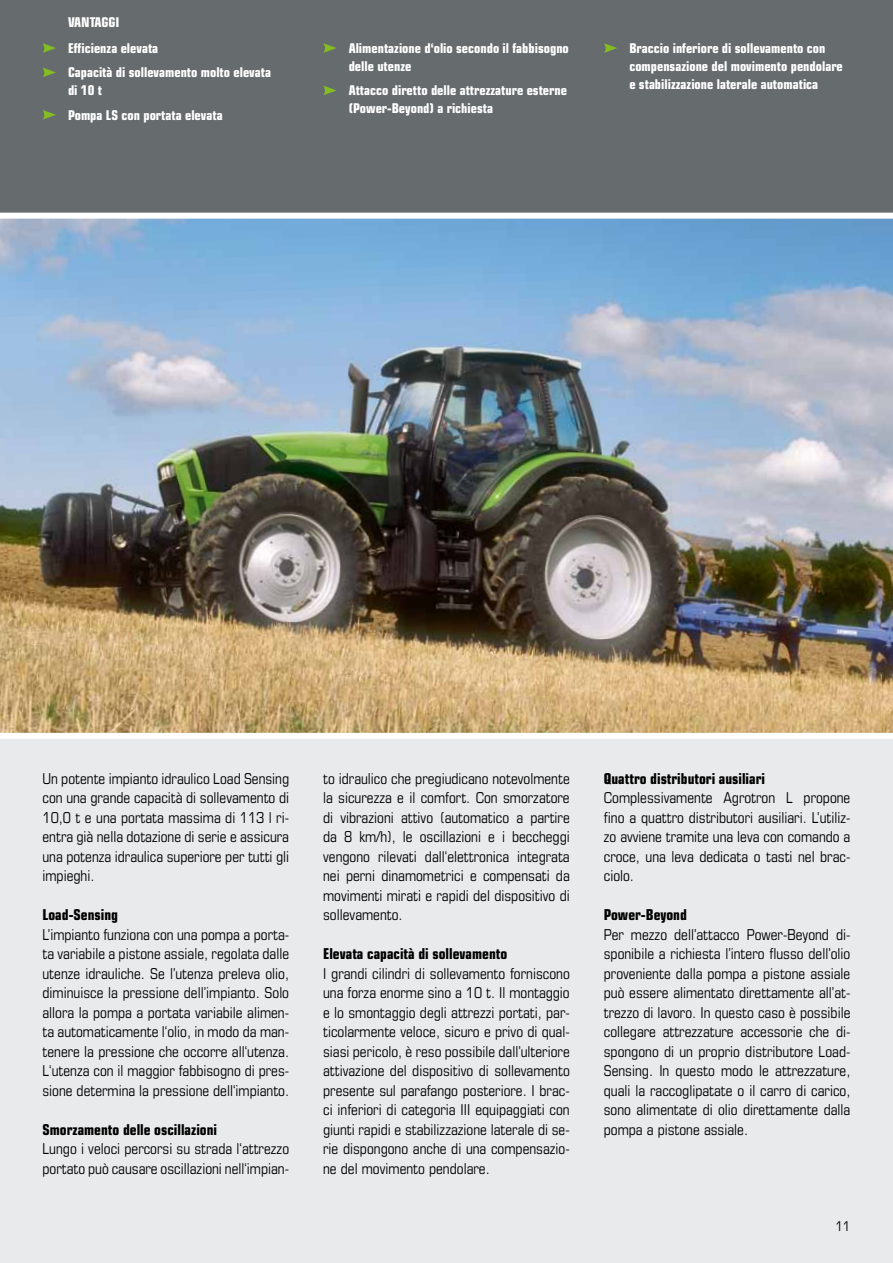
<style>
.page{position:relative;width:893px;height:1263px;background:#e9eaeb}
.page>*{position:absolute;margin:0;border:0;box-sizing:border-box;transform-origin:0 0}
.t1{font:condensed 15px/19.5px "Eurostile";color:#000;text-align:justify}
.t2{font:700 condensed 15px "Eurostile";color:#000}
.t3{font:700 condensed 13.5px/18px "Eurostile";color:#fff}
.t4{font:condensed 13.5px "Eurostile";color:#000}
</style>
<div class="page">
<div style="left:0;top:0;width:893px;height:213px;background:#666c6e"></div>
<svg style="left:43px;top:43px;width:13px;height:10px"></svg>
<svg style="left:43px;top:68px;width:13px;height:9px"></svg>
<svg style="left:43px;top:110px;width:13px;height:10px"></svg>
<svg style="left:323px;top:43px;width:13px;height:10px"></svg>
<svg style="left:323px;top:86px;width:14px;height:9px"></svg>
<svg style="left:604px;top:43px;width:13px;height:10px"></svg>
<img style="left:0;top:219px;width:893px;height:514px">
<div style="left:0;top:733px;width:893px;height:6px;background:#fff"></div>
<div style="left:0;top:213px;width:893px;height:6px;background:#fff"></div>
<p class="t3" style="left:68px;top:13px;width:53px">VANTAGGI</p>
<p class="t3" style="left:68px;top:36px;width:205px;line-height:24.5px">Efficienza elevata<br>Capacità di sollevamento molto elevata</p>
<p class="t3" style="left:68px;top:78px;width:156px;line-height:24.5px">di 10 t<br>Pompa LS con portata elevata</p>
<p class="t3" style="left:349px;top:39px;width:222px">Alimentazione d‘olio secondo il fabbisogno delle utenze</p>
<p class="t3" style="left:349px;top:81px;width:220px">Attacco diretto delle attrezzature esterne (Power-Beyond) a richiesta</p>
<p class="t3" style="left:629px;top:39px;width:215px">Braccio inferiore di sollevamento con compensazione del movimento pendolare e stabilizzazione laterale automatica</p>
<p class="t1" style="left:43px;top:768px;width:248px">Un potente impianto idraulico Load Sensing con una grande capacità di sollevamento di 10,0 t e una portata massima di 113 l ri&shy;entra già nella dotazione di serie e assicura una potenza idraulica superiore per tutti gli impieghi.</p>
<p class="t2" style="left:43px;top:906px;width:77px">Load-Sensing</p>
<p class="t1" style="left:43px;top:924px;width:248px">L’impianto funziona con una pompa a porta&shy;ta variabile a pistone assiale, regolata dalle utenze idrauliche. Se l’utenza preleva olio, diminuisce la pressione dell’impianto. Solo allora la pompa a portata variabile alimen&shy;ta automaticamente l‘olio, in modo da man&shy;tenere la pressione che occorre all‘utenza.<br>L‘utenza con il maggior fabbisogno di pres&shy;sione determina la pressione dell‘impianto.</p>
<p class="t2" style="left:43px;top:1120px;width:176px">Smorzamento delle oscillazioni</p>
<p class="t1" style="left:43px;top:1139px;width:248px">Lungo i veloci percorsi su strada l‘attrezzo portato può causare oscillazioni nell‘impian-</p>
<p class="t1" style="left:323px;top:768px;width:248px">to idraulico che pregiudicano notevolmente la sicurezza e il comfort. Con smorzatore di vibrazioni attivo (automatico a partire da 8 km/h), le oscillazioni e i beccheggi vengono rilevati dall‘elettronica integrata nei perni dinamometrici e compensati da movimenti mirati e rapidi del dispositivo di sollevamento.</p>
<p class="t2" style="left:323px;top:945px;width:186px">Elevata capacità di sollevamento</p>
<p class="t1" style="left:323px;top:963px;width:248px">I grandi cilindri di sollevamento forniscono una forza enorme sino a 10 t. Il montaggio e lo smontaggio degli attrezzi portati, par&shy;ticolarmente veloce, sicuro e privo di qual&shy;siasi pericolo, è reso possibile dall’ulteriore attivazione del dispositivo di sollevamento presente sul parafango posteriore. I brac&shy;ci inferiori di categoria III equipaggiati con giunti rapidi e stabilizzazione laterale di se&shy;rie dispongono anche di una compensazio&shy;ne del movimento pendolare.</p>
<p class="t2" style="left:604px;top:769px;width:163px">Quattro distributori ausiliari</p>
<p class="t1" style="left:604px;top:788px;width:248px">Complessivamente Agrotron L propone fino a quattro distributori ausiliari. L’utiliz&shy;zo avviene tramite una leva con comando a croce, una leva dedicata o tasti nel brac&shy;ciolo.</p>
<p class="t2" style="left:604px;top:906px;width:85px">Power-Beyond</p>
<p class="t1" style="left:604px;top:924px;width:248px">Per mezzo dell’attacco Power-Beyond di&shy;sponibile a richiesta l’intero flusso dell’olio proveniente dalla pompa a pistone assiale può essere alimentato direttamente all’at&shy;trezzo di lavoro. In questo caso è possibile collegare attrezzature accessorie che di&shy;spongono di un proprio distributore Load-Sensing. In questo modo le attrezzature, quali la raccoglipatate o il carro di carico, sono alimentate di olio direttamente dalla pompa a pistone assiale.</p>
<p class="t4" style="left:835px;top:1218px;width:17px">11</p>
</div>
